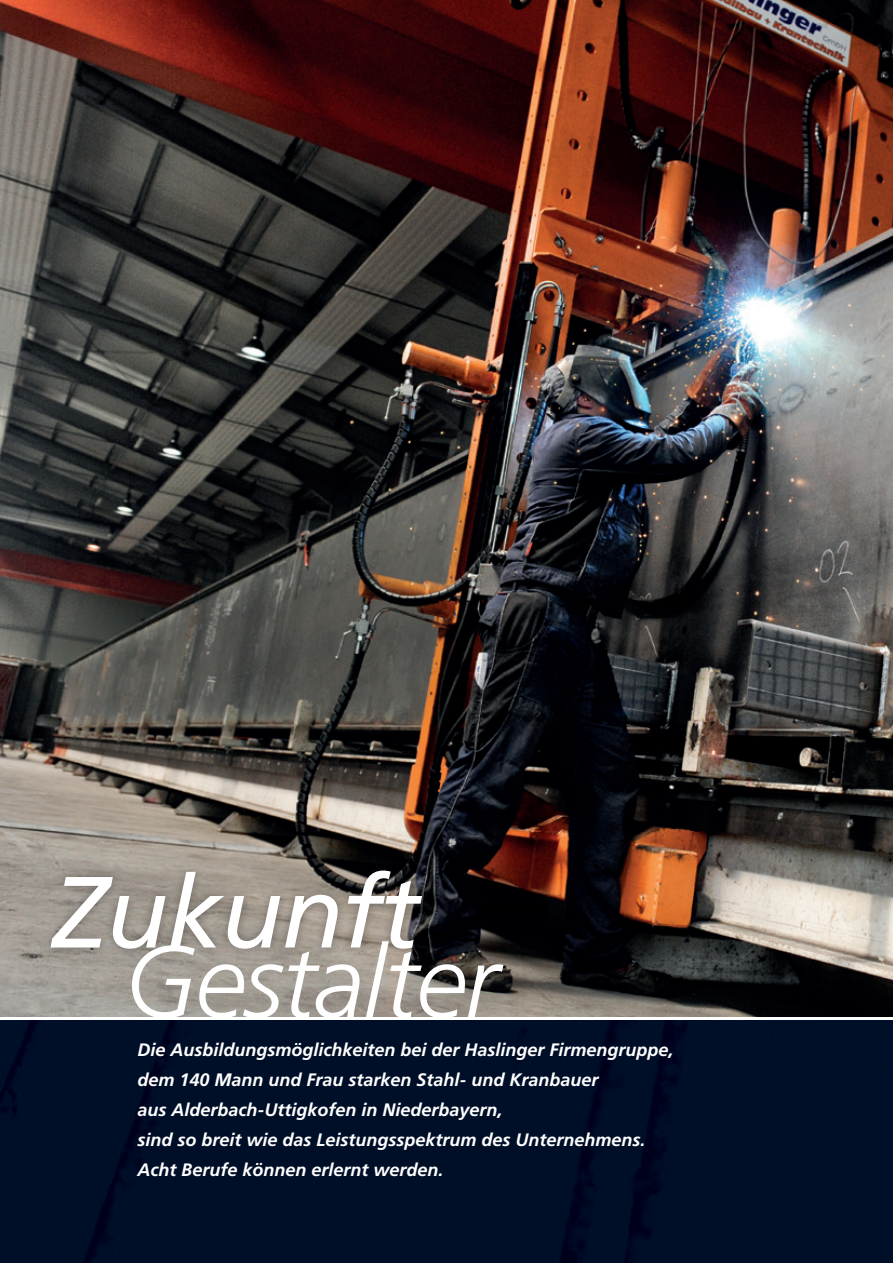
<style>
.page{position:relative;width:893px;height:1263px;background:#fff}
.page>*{position:absolute;margin:0;border:0;box-sizing:border-box;transform-origin:0 0}
.t1{font:italic 300 100.95px "Frutiger";letter-spacing:-.015em;color:#fff}
.t2{font:italic 100.95px "Frutiger";letter-spacing:-.015em;color:#fff}
.t3{font:italic 700 18px "Frutiger";color:#fff}
</style>
<div class="page">
<img style="left:0;top:0;width:893px;height:1017px">
<div style="left:0;top:1020px;width:893px;height:243px;background:#000f28"></div>
<div style="left:42px;top:861px;width:389px;height:97px;background:#231f20;opacity:.4"></div>
<p class="t2" style="left:52px;top:854px;width:368px">Zukunft</p>
<p class="t1" style="left:124px;top:924px;width:376px">Gestalter</p>
<p class="t3" style="left:137px;top:1039px;width:538px">Die Ausbildungsmöglichkeiten bei der Haslinger Firmengruppe,</p>
<p class="t3" style="left:137px;top:1069px;width:463px">dem 140 Mann und Frau starken Stahl- und Kranbauer</p>
<p class="t3" style="left:137px;top:1099px;width:367px">aus Alderbach-Uttigkofen in Niederbayern,</p>
<p class="t3" style="left:137px;top:1129px;width:510px">sind so breit wie das Leistungsspektrum des Unternehmens.</p>
<p class="t3" style="left:137px;top:1159px;width:308px">Acht Berufe können erlernt werden.</p>
</div>
